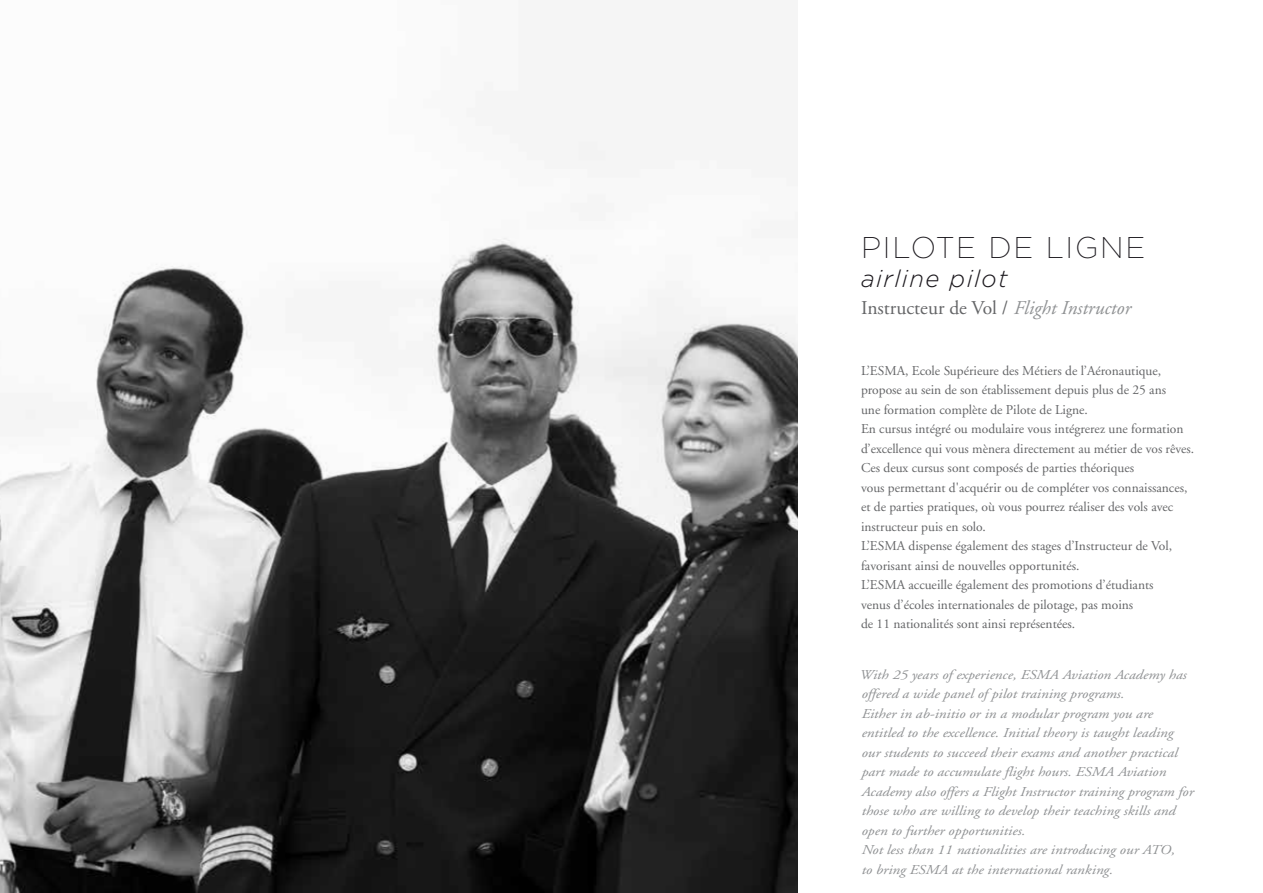
<style>
.page{position:relative;width:1263px;height:893px;background:#fff}
.page>*{position:absolute;margin:0;border:0;box-sizing:border-box;transform-origin:0 0}
.t1{font:200 30px "Gotham";letter-spacing:.06em;color:#1a171c}
.t2{font:italic 300 24px "Gotham";letter-spacing:.06em;color:#1a171c}
.t3{font:19.5px "Adobe Garamond";color:#646567}
.t4{font:13.5px/19.5px "Adobe Garamond";color:#646567}
.t5{font:italic 13.5px/19.5px "Adobe Garamond";color:#8f9193;scale:1.13 1}
.s1{font-style:italic;color:#8f9193}
</style>
<div class="page">
<img style="left:0;top:141px;width:797px;height:752px">
<h1 class="t1" style="left:861px;top:231px;width:286px">PILOTE DE LIGNE</h1>
<h2 class="t2" style="left:861px;top:265px;width:148px">airline pilot</h2>
<h3 class="t3" style="left:861px;top:297px;width:271px">Instructeur de Vol / <span class="s1">Flight Instructor</span></h3>
<p class="t4" style="left:861px;top:361px;width:334px">L’ESMA, Ecole Supérieure des Métiers de l’Aéronautique, propose au sein de son établissement depuis plus de 25 ans<br>une formation complète de Pilote de Ligne.<br>En cursus intégré ou modulaire vous intégrerez une formation d’excellence qui vous mènera directement au métier de vos rêves.<br>Ces deux cursus sont composés de parties théoriques<br>vous permettant d'acquérir ou de compléter vos connaissances, et de parties pratiques, où vous pourrez réaliser des vols avec instructeur puis en solo.<br>L’ESMA dispense également des stages d’Instructeur de Vol, favorisant ainsi de nouvelles opportunités.<br>L’ESMA accueille également des promotions d’étudiants<br>venus d’écoles internationales de pilotage, pas moins<br>de 11 nationalités sont ainsi représentées.</p>
<p class="t5" style="left:859px;top:665px;width:297px">With 25 years of experience, ESMA Aviation Academy has offered a wide panel of pilot training programs.<br>Either in ab-initio or in a modular program you are entitled to the excellence. Initial theory is taught leading our students to succeed their exams and another practical part made to accumulate flight hours. ESMA Aviation Academy also offers a Flight Instructor training program for those who are willing to develop their teaching skills and open to further opportunities.<br>Not less than 11 nationalities are introducing our ATO,<br>to bring ESMA at the international ranking.</p>
</div>
